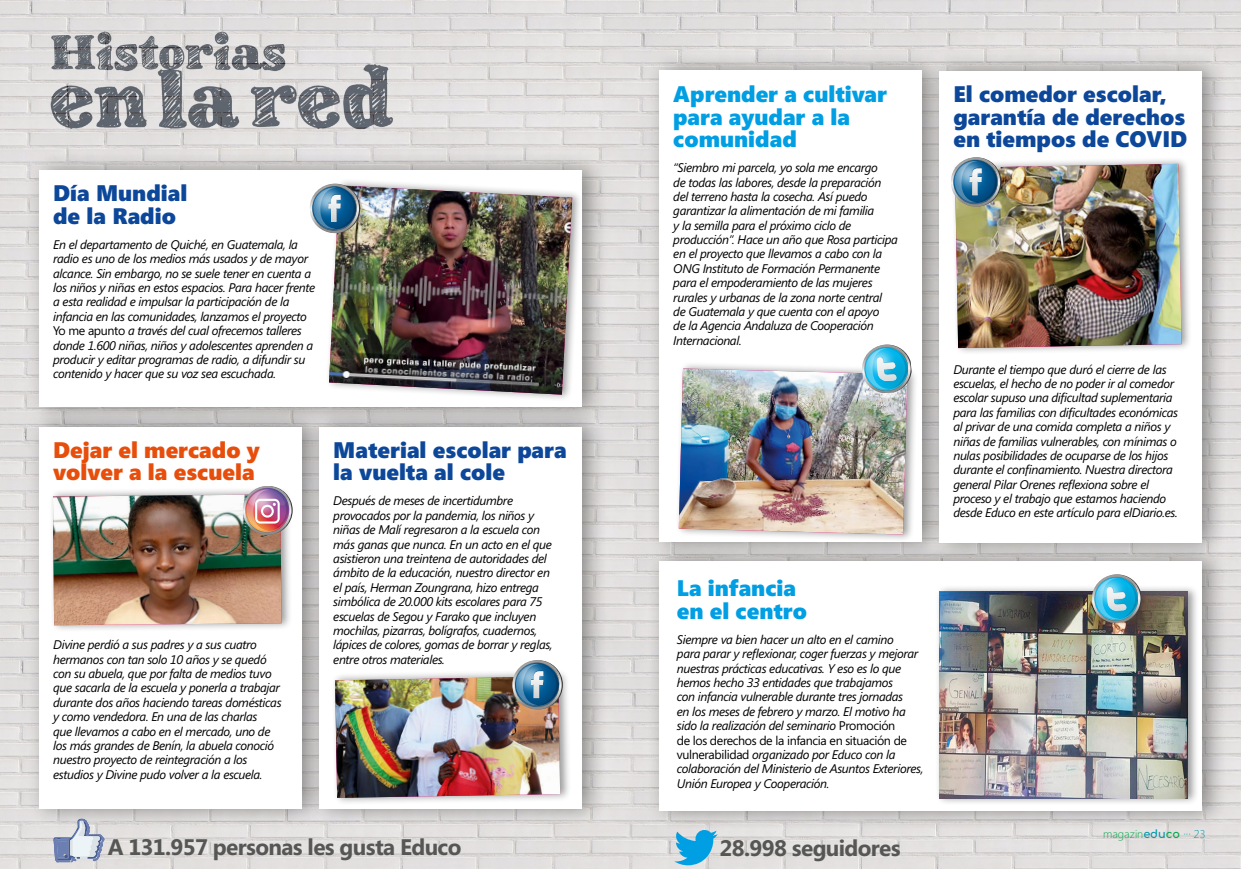
<style>
.page{position:relative;width:1241px;height:869px;background:#fff}
.page>*{position:absolute;margin:0;border:0;box-sizing:border-box;transform-origin:0 0}
.t1{font:900 22.5px/22.5px "Segoe";color:#0c4799}
.t2{font:900 22.5px/22.5px "Segoe";color:#009ee3}
.t3{font:700 22.5px "Segoe";letter-spacing:-.03em;color:#565655}
.t4{font:900 22.5px/22.5px "Segoe";color:#e74e0b}
.t5{font:italic 12.5px/14.4px "Segoe";letter-spacing:-.03em;color:#000}
.t6{font:300 11.25px "Segoe";color:#00a649}
.s1{font-style:normal}
.s2{font-family:"Comfortaa";font-weight:400;color:#0094a9}
.s3{font-family:"Comfortaa";font-weight:400}
.s4{color:#0094a9}
</style>
<div class="page">
<img style="left:0;top:0;width:1240px;height:868px">
<svg style="left:53px;top:828px;width:52px;height:35px"></svg>
<div style="left:26px;top:150px;width:582px;height:276px;background:#000;opacity:.4"></div>
<div style="left:39px;top:170px;width:542px;height:236px;background:#fff"></div>
<div style="left:26px;top:406px;width:302px;height:422px;background:#000;opacity:.4"></div>
<div style="left:39px;top:426px;width:262px;height:382px;background:#fff"></div>
<div style="left:325px;top:178px;width:258px;height:224px;background:#000;opacity:.4"></div>
<img style="left:329px;top:185px;width:243px;height:209px">
<div style="left:306px;top:406px;width:302px;height:422px;background:#000;opacity:.4"></div>
<div style="left:319px;top:426px;width:262px;height:382px;background:#fff"></div>
<div style="left:331px;top:668px;width:240px;height:137px;background:#000;opacity:.4"></div>
<div style="left:49px;top:486px;width:243px;height:146px;background:#000;opacity:.4"></div>
<img style="left:335px;top:660px;width:226px;height:137px">
<img style="left:325px;top:180px;width:30px;height:4px">
<svg style="left:310px;top:184px;width:49px;height:49px"></svg>
<div style="left:646px;top:541px;width:582px;height:289px;background:#000;opacity:.4"></div>
<div style="left:659px;top:561px;width:542px;height:249px;background:#fff"></div>
<div style="left:935px;top:584px;width:263px;height:221px;background:#000;opacity:.4"></div>
<img style="left:939px;top:591px;width:248px;height:206px">
<div style="left:646px;top:51px;width:302px;height:510px;background:#000;opacity:.4"></div>
<div style="left:659px;top:71px;width:262px;height:470px;background:#fff"></div>
<div style="left:674px;top:361px;width:244px;height:180px;background:#000;opacity:.4"></div>
<img style="left:1085px;top:584px;width:5px;height:37px">
<svg style="left:1090px;top:574px;width:51px;height:49px"></svg>
<div style="left:926px;top:51px;width:302px;height:511px;background:#000;opacity:.4"></div>
<div style="left:939px;top:71px;width:262px;height:471px;background:#fff"></div>
<div style="left:950px;top:156px;width:242px;height:199px;background:#000;opacity:.4"></div>
<img style="left:950px;top:156px;width:46px;height:2px">
<img style="left:950px;top:158px;width:231px;height:190px">
<img style="left:53px;top:486px;width:238px;height:139px">
<svg style="left:674px;top:829px;width:43px;height:35px"></svg>
<img style="left:678px;top:344px;width:233px;height:190px">
<h1 class="t1" style="left:53px;top:182px;width:136px">Día Mundial de la Radio</h1>
<p class="t5" style="left:53px;top:237px;width:264px">En el departamento de Quiché, en Guatemala, la radio es uno de los medios más usados y de mayor alcance. Sin embargo, no se suele tener en cuenta a los niños y niñas en estos espacios. Para hacer frente a esta realidad e impulsar la participación de la infancia en las comunidades, lanzamos el proyecto <span class="s1">Yo me apunto</span> a través del cual ofrecemos talleres donde 1.600 niñas, niños y adolescentes aprenden a producir y editar programas de radio, a difundir su contenido y hacer que su voz sea escuchada.</p>
<h1 class="t4" style="left:53px;top:438px;width:208px">Dejar el mercado y volver a la escuela</h1>
<p class="t5" style="left:53px;top:637px;width:230px">Divine perdió a sus padres y a sus cuatro hermanos con tan solo 10 años y se quedó con su abuela, que por falta de medios tuvo que sacarla de la escuela y ponerla a trabajar durante dos años haciendo tareas domésticas y como vendedora. En una de las charlas<br>que llevamos a cabo en el mercado, uno de los más grandes de Benín, la abuela conoció nuestro proyecto de reintegración a los estudios y Divine pudo volver a la escuela.</p>
<h1 class="t1" style="left:333px;top:438px;width:235px">Material escolar para la vuelta al cole</h1>
<p class="t5" style="left:333px;top:493px;width:221px">Después de meses de incertidumbre provocados por la pandemia, los niños y niñas de Malí regresaron a la escuela con más ganas que nunca. En un acto en el que asistieron una treintena de autoridades del ámbito de la educación, nuestro director en el país, Herman Zoungrana, hizo entrega simbólica de 20.000 kits escolares para 75 escuelas de Segou y Farako que incluyen mochilas, pizarras, bolígrafos, cuadernos, lápices de colores, gomas de borrar y reglas, entre otros materiales.</p>
<h1 class="t3" style="left:108px;top:830px;width:355px">A 131.957 personas les gusta Educo</h1>
<h1 class="t2" style="left:673px;top:83px;width:215px">Aprender a cultivar para ayudar a la comunidad</h1>
<p class="t5" style="left:673px;top:160px;width:226px">“Siembro mi parcela, yo sola me encargo<br>de todas las labores, desde la preparación del terreno hasta la cosecha. Así puedo garantizar la alimentación de mi familia<br>y la semilla para el próximo ciclo de producción”. Hace un año que Rosa participa en el proyecto que llevamos a cabo con la ONG Instituto de Formación Permanente para el empoderamiento de las mujeres rurales y urbanas de la zona norte central<br>de Guatemala y que cuenta con el apoyo<br>de la Agencia Andaluza de Cooperación Internacional.</p>
<h1 class="t2" style="left:676px;top:577px;width:132px">La infancia en el centro</h1>
<p class="t5" style="left:676px;top:632px;width:248px">Siempre va bien hacer un alto en el camino<br>para parar y reflexionar, coger fuerzas y mejorar nuestras prácticas educativas. Y eso es lo que hemos hecho 33 entidades que trabajamos<br>con infancia vulnerable durante tres jornadas<br>en los meses de febrero y marzo. El motivo ha sido la realización del seminario <span class="s1">Promoción<br>de los derechos de la infancia en situación de vulnerabilidad</span> organizado por Educo con la colaboración del Ministerio de Asuntos Exteriores, Unión Europea y Cooperación.</p>
<h1 class="t3" style="left:719px;top:831px;width:182px">28.998 seguidores</h1>
<h1 class="t1" style="left:953px;top:83px;width:235px">El comedor escolar, garantía de derechos en tiempos de COVID</h1>
<p class="t5" style="left:953px;top:362px;width:226px">Durante el tiempo que duró el cierre de las escuelas, el hecho de no poder ir al comedor escolar supuso una dificultad suplementaria para las familias con dificultades económicas al privar de una comida completa a niños y niñas de familias vulnerables, con mínimas o nulas posibilidades de ocuparse de los hijos durante el confinamiento. Nuestra directora general Pilar Orenes reflexiona sobre el proceso y el trabajo que estamos haciendo desde Educo en este artículo para elDiario.es.</p>
<p class="t6" style="left:1102px;top:827px;width:104px">magazin<span class="s2">edu</span><span class="s3">co</span> <span class="s4">··· 23</span></p>
</div>
